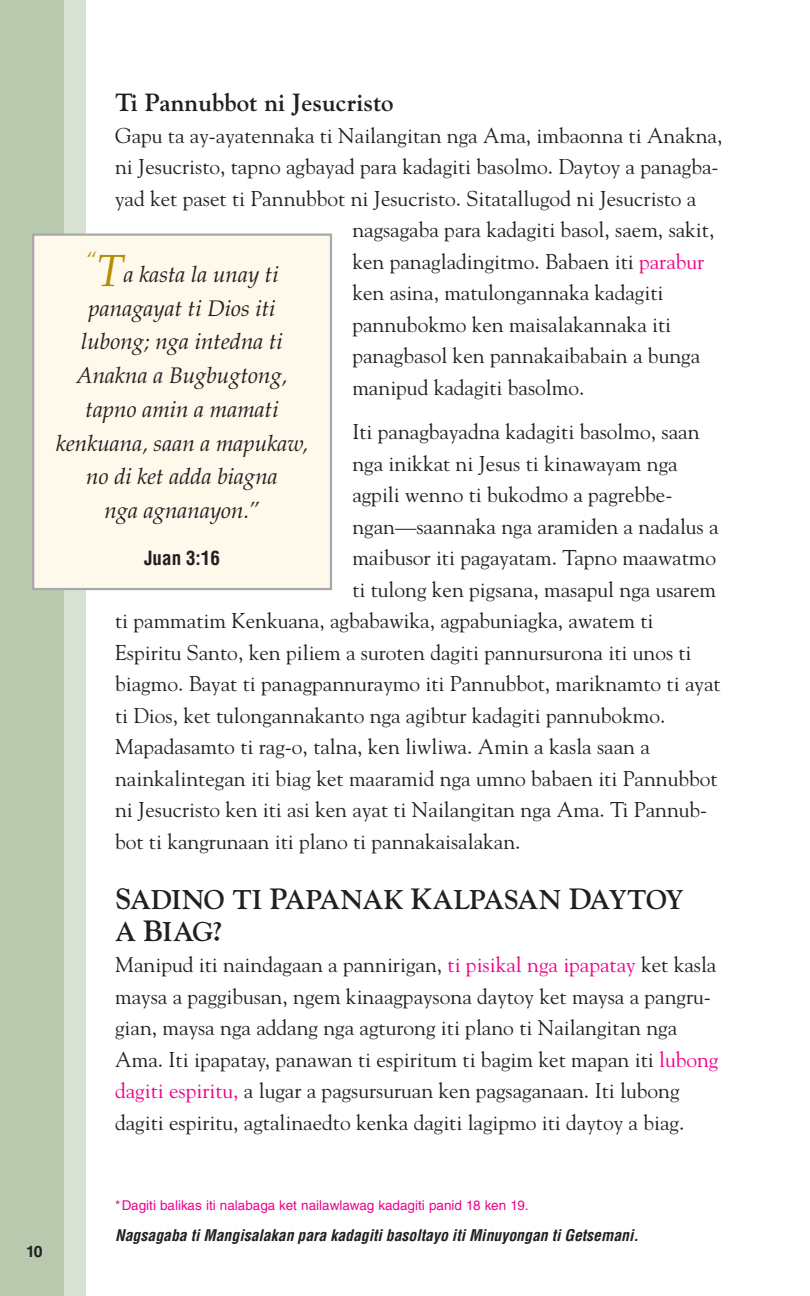
<style>
.page{position:relative;width:810px;height:1296px;background:#fff}
.page>*{position:absolute;margin:0;border:0;box-sizing:border-box;transform-origin:0 0}
.t1{font:700 27px "Goudy Oldstylelds Lat";letter-spacing:.005em;color:#231f20}
.t2{font:700 24.75px "Goudy Oldstylelds Lat";color:#231f20}
.t3{font:italic 22.5px/33.8px "Palatinolds Lat";color:#231f20;text-align:center}
.t4{font:21.38px/31.5px "Goudy Oldstylelds Lat";color:#231f20}
.t5{font:700 condensed 19.12px "Helveticalds Lat";color:#231f20}
.t6{font:italic 700 condensed 15.75px "Helveticalds Lat";color:#231f20}
.t7{font:700 15.75px "Helveticalds Lat";color:#231f20}
.t8{font:13.5px "Helveticalds Lat";color:#ed028c}
.s1{color:#ed028c}
.s2{font-size:29.25px}
.s3{font-size:45px;color:#b28f03}
</style>
<div class="page">
<div style="left:0;top:0;width:85px;height:1296px;background:#b9c9ae"></div>
<div style="left:64px;top:0;width:21px;height:1296px;background:#d8e1d2"></div>
<div style="left:33px;top:235px;width:298px;height:354px;background:#fef9eb"></div>
<div style="left:32px;top:233px;width:300px;height:357px;border:2px solid #a8a9ad"></div>
<p class="t2" style="left:115px;top:83px;width:280px">TI PANNUBBOT NI JESUCRISTO</p>
<p class="t4" style="left:115px;top:117px;width:609px">Gapu ta ay-ayatennaka ti Nailangitan nga Ama, imbaonna ti Anakna,</p>
<p class="t4" style="left:115px;top:149px;width:605px">ni Jesucristo, tapno agbayad para kadagiti basolmo. Daytoy a panagba-</p>
<p class="t4" style="left:115px;top:180px;width:583px">yad ket paset ti Pannubbot ni Jesucristo. Sitatallugod ni Jesucristo a</p>
<p class="t4" style="left:352px;top:212px;width:364px">nagsagaba para kadagiti basol, saem, sakit,</p>
<p class="t4" style="left:352px;top:243px;width:354px">ken panagladingitmo. Babaen iti <span class="s1">parabur</span></p>
<p class="t4" style="left:352px;top:275px;width:313px">ken asina, matulongannaka kadagiti</p>
<p class="t4" style="left:352px;top:306px;width:320px">pannubokmo ken maisalakannaka iti</p>
<p class="t4" style="left:352px;top:338px;width:349px">panagbasol ken pannakaibabain a bunga</p>
<p class="t4" style="left:352px;top:369px;width:234px">manipud kadagiti basolmo.</p>
<p class="t4" style="left:352px;top:414px;width:349px">Iti panagbayadna kadagiti basolmo, saan</p>
<p class="t4" style="left:352px;top:445px;width:327px">nga inikkat ni Jesus ti kinawayam nga</p>
<p class="t4" style="left:352px;top:477px;width:322px">agpili wenno ti bukodmo a pagrebbe-</p>
<p class="t4" style="left:352px;top:508px;width:368px">ngan—saannaka nga aramiden a nadalus a</p>
<p class="t4" style="left:352px;top:540px;width:365px">maibusor iti pagayatam. Tapno maawatmo</p>
<p class="t4" style="left:352px;top:571px;width:365px">ti tulong ken pigsana, masapul nga usarem</p>
<p class="t4" style="left:115px;top:603px;width:540px">ti pammatim Kenkuana, agbabawika, agpabuniagka, awatem ti</p>
<p class="t4" style="left:115px;top:634px;width:578px">Espiritu Santo, ken piliem a suroten dagiti pannursurona iti unos ti</p>
<p class="t4" style="left:115px;top:666px;width:607px">biagmo. Bayat ti panagpannuraymo iti Pannubbot, mariknamto ti ayat</p>
<p class="t4" style="left:115px;top:697px;width:552px">ti Dios, ket tulongannakanto nga agibtur kadagiti pannubokmo.</p>
<p class="t4" style="left:115px;top:729px;width:536px">Mapadasamto ti rag-o, talna, ken liwliwa. Amin a kasla saan a</p>
<p class="t4" style="left:115px;top:760px;width:604px">nainkalintegan iti biag ket maaramid nga umno babaen iti Pannubbot</p>
<p class="t4" style="left:115px;top:792px;width:594px">ni Jesucristo ken iti asi ken ayat ti Nailangitan nga Ama. Ti Pannub-</p>
<p class="t4" style="left:115px;top:823px;width:407px">bot ti kangrunaan iti plano ti pannakaisalakan.</p>
<p class="t1" style="left:115px;top:878px;width:189px"><span class="s2">S</span>ADINO TI <span class="s2">P</span>APA</p>
<p class="t1" style="left:341px;top:878px;width:344px">NAK <span class="s2">K</span>ALPASAN <span class="s2">D</span>AYTOY</p>
<p class="t1" style="left:115px;top:910px;width:110px">A <span class="s2">B</span>IAG?</p>
<p class="t4" style="left:115px;top:947px;width:605px">Manipud iti naindagaan a pannirigan, <span class="s1">ti pisikal nga ipapatay</span> ket kasla maysa a paggibusan, ngem kinaagpaysona daytoy ket maysa a pangru&shy;gian, maysa nga addang nga agturong iti plano ti Nailangitan nga Ama. Iti ipapatay, panawan ti espiritum ti bagim ket mapan iti <span class="s1">lubong dagiti espiritu,</span> a lugar a pagsursuruan ken pagsaganaan. Iti lubong dagiti espiritu, agtalinaedto kenka dagiti lagipmo iti daytoy a biag.</p>
<p class="t3" style="left:56px;top:256px;width:253px"><sup>“</sup><span class="s3">T</span>a kasta la unay ti panagayat ti Dios iti lubong; nga intedna ti<br>Anakna a Bugbugtong, tapno amin a mamati kenkuana, saan a mapukaw, no di ket adda biagna<br>nga agnanayon.”</p>
<p class="t5" style="left:144px;top:542px;width:77px">Juan 3:16</p>
<p class="t7" style="left:26px;top:1239px;width:18px">10</p>
<p class="t8" style="left:115px;top:1195px;width:415px">*Dagiti balikas iti nalabaga ket nailawlawag kadagiti panid 18 ken 19.</p>
<p class="t6" style="left:115px;top:1221px;width:525px">Nagsagaba ti Mangisalakan para kadagiti basoltayo iti Minuyongan ti Getsemani.</p>
</div>
